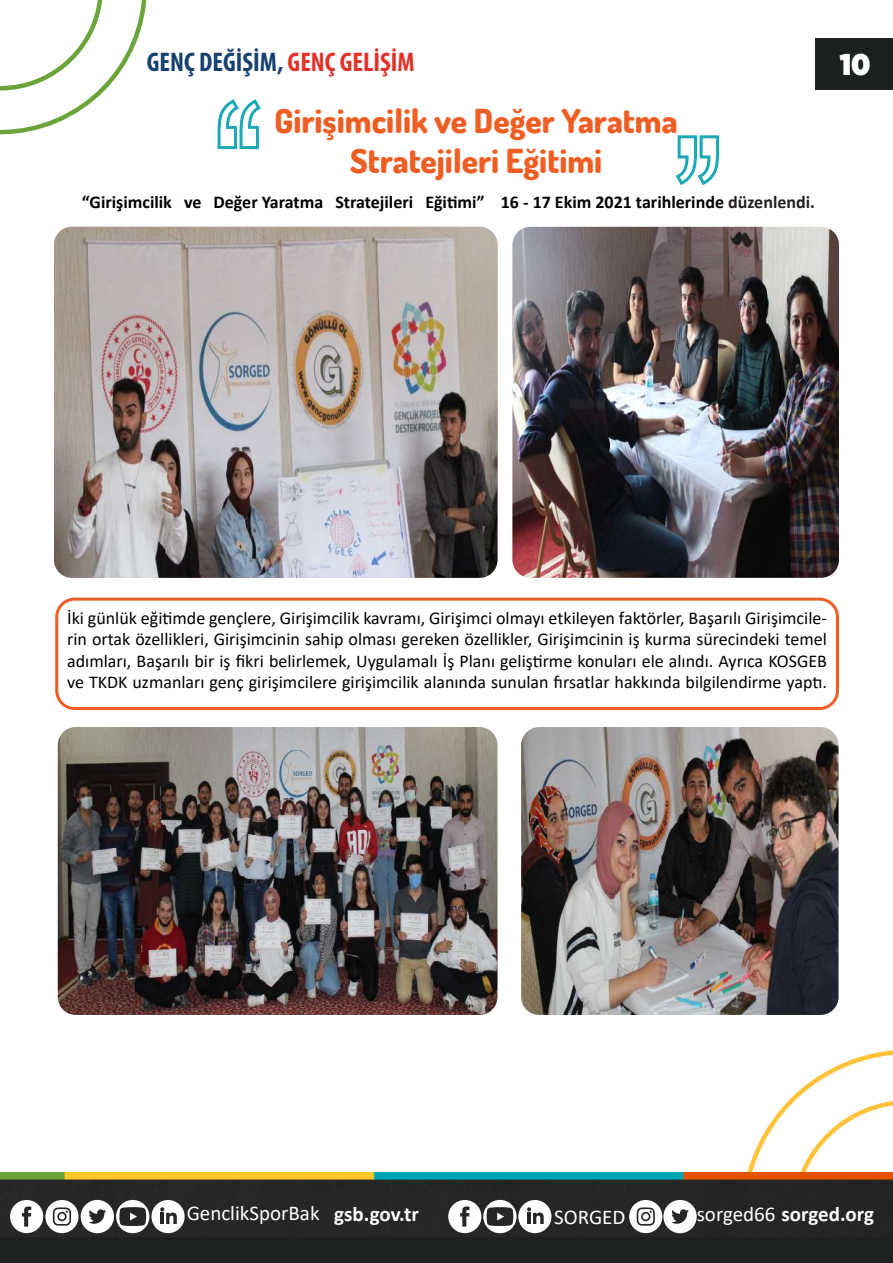
<style>
.page{position:relative;width:893px;height:1263px;background:#fff}
.page>*{position:absolute;margin:0;border:0;box-sizing:border-box;transform-origin:0 0}
.t1{font:800 33px/39.6px "Dosis";color:#ee5d22;text-align:center}
.t2{font:900 30px "Gotham Narrow";color:#fff}
.t3{font:700 condensed 27px "Myriad Pro";color:#16406f}
.t4{font:21px "Calibri";color:#fff}
.t5{font:700 21px "Calibri";color:#fff}
.t6{font:18px/21.6px "Calibri";color:#000001;text-align:justify}
.t7{font:700 18px "Calibri";color:#000001}
.s1{color:#e13229}
.s2{color:#231f20}
.s3{font-weight:700}
.s4{font-weight:400}
</style>
<div class="page">
<div style="left:815px;top:38px;width:78px;height:51px;background:#1b2021"></div>
<svg style="left:0;top:0;width:147px;height:135px"></svg>
<svg style="left:747px;top:1050px;width:146px;height:122px"></svg>
<div style="left:55px;top:598px;width:784px;height:112px;border:3px solid #ee5d24;border-radius:18px"></div>
<svg style="left:675px;top:135px;width:44px;height:50px"></svg>
<svg style="left:217px;top:99px;width:44px;height:51px"></svg>
<img style="left:54px;top:227px;width:443px;height:351px">
<img style="left:58px;top:727px;width:439px;height:288px">
<img style="left:512px;top:227px;width:327px;height:351px">
<img style="left:521px;top:727px;width:317px;height:288px">
<img style="left:0;top:1172px;width:893px;height:65px">
<div style="left:0;top:1237px;width:893px;height:26px;background:#1e2122"></div>
<div style="left:10px;top:1200px;width:33px;height:33px;background:#fff;border-radius:17px"></div>
<svg style="left:22px;top:1206px;width:9px;height:20px"></svg>
<div style="left:45px;top:1200px;width:34px;height:33px;background:#fff;border-radius:17px"></div>
<svg style="left:53px;top:1207px;width:18px;height:19px"></svg>
<div style="left:81px;top:1200px;width:33px;height:33px;background:#fff;border-radius:17px"></div>
<svg style="left:88px;top:1209px;width:18px;height:15px"></svg>
<div style="left:116px;top:1200px;width:33px;height:33px;background:#fff;border-radius:17px"></div>
<svg style="left:119px;top:1207px;width:27px;height:19px"></svg>
<div style="left:151px;top:1200px;width:34px;height:33px;background:#fff;border-radius:17px"></div>
<svg style="left:160px;top:1207px;width:17px;height:17px"></svg>
<div style="left:448px;top:1200px;width:33px;height:33px;background:#fff;border-radius:17px"></div>
<svg style="left:460px;top:1206px;width:9px;height:20px"></svg>
<div style="left:629px;top:1200px;width:33px;height:33px;background:#fff;border-radius:17px"></div>
<svg style="left:637px;top:1207px;width:18px;height:19px"></svg>
<div style="left:663px;top:1200px;width:34px;height:33px;background:#fff;border-radius:17px"></div>
<svg style="left:671px;top:1209px;width:18px;height:15px"></svg>
<svg style="left:483px;top:1200px;width:34px;height:33px"></svg>
<svg style="left:487px;top:1207px;width:26px;height:19px"></svg>
<div style="left:518px;top:1200px;width:33px;height:33px;background:#fff;border-radius:17px"></div>
<svg style="left:527px;top:1207px;width:17px;height:17px"></svg>
<h3 class="t3" style="left:147px;top:45px;width:269px">GENÇ DEĞİŞİM, <span class="s1">GENÇ GELİŞİM</span></h3>
<h2 class="t2" style="left:840px;top:44px;width:32px">10</h2>
<h1 class="t1" style="left:275px;top:101px;width:405px">Girişimcilik ve Değer Yaratma<br>Stratejileri Eğitimi</h1>
<p class="t7" style="left:82px;top:189px;width:734px">“Girişimcilik ve Değer Yaratma Stratejileri Eğitimi” 16 - 17 Ekim 2021 tarihlerinde <span class="s2">düzenlendi.</span></p>
<p class="t6" style="left:67px;top:606px;width:761px">İki günlük eğitimde gençlere, Girişimcilik kavramı, Girişimci olmayı etkileyen faktörler, Başarılı Girişimcile&shy;rin ortak özellikleri, Girişimcinin sahip olması gereken özellikler, Girişimcinin iş kurma sürecindeki temel adımları, Başarılı bir iş fikri belirlemek, Uygulamalı İş Planı geliştirme konuları ele alındı. Ayrıca KOSGEB ve TKDK uzmanları genç girişimcilere girişimcilik alanında sunulan fırsatlar hakkında bilgilendirme yaptı.</p>
<p class="t4" style="left:187px;top:1199px;width:234px">GenclikSporBak <span class="s3">gsb.gov.tr</span></p>
<p class="t4" style="left:554px;top:1202px;width:73px">SORGED</p>
<p class="t5" style="left:697px;top:1199px;width:179px"><span class="s4">sorged66</span> sorged.org</p>
</div>
